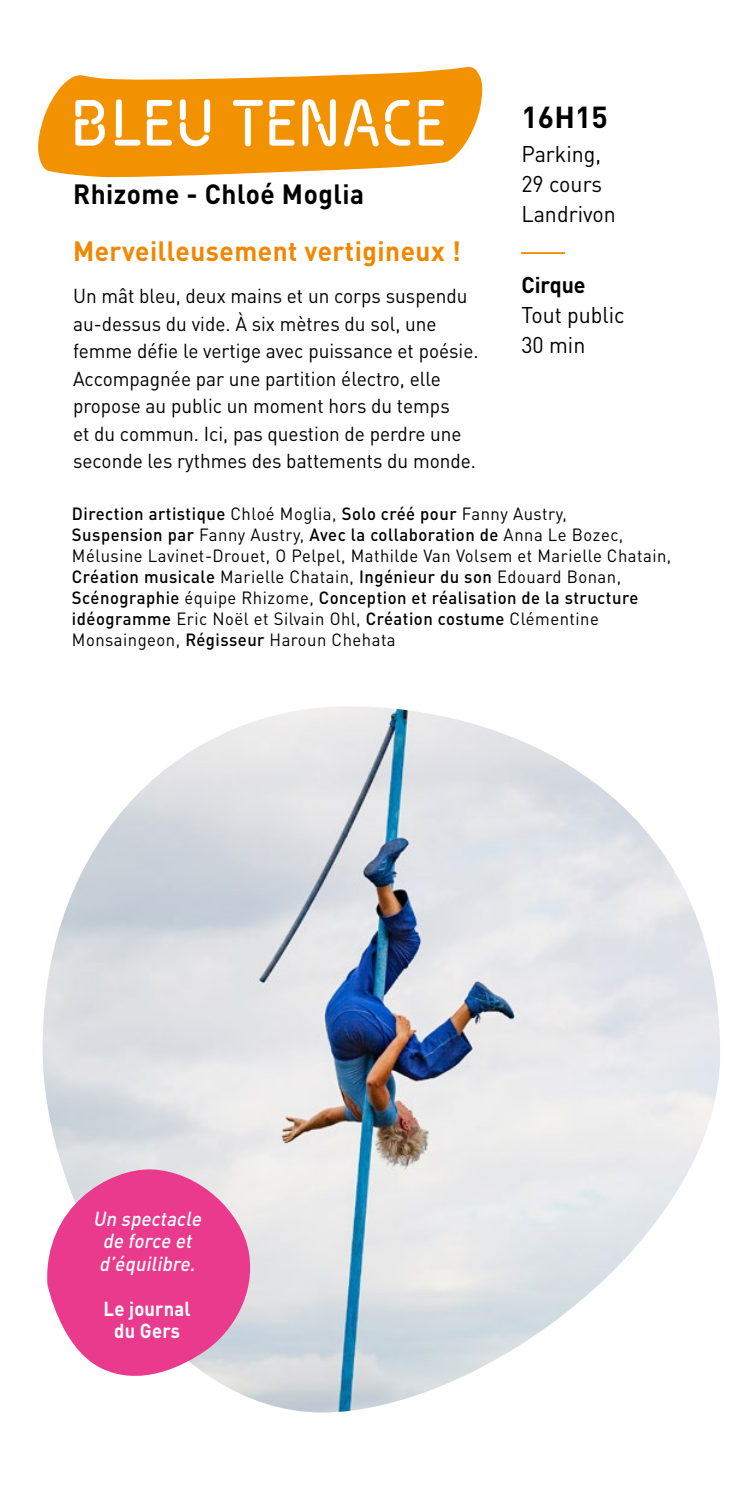
<style>
.page{position:relative;width:745px;height:1489px;background:#fff}
.page>*{position:absolute;margin:0;border:0;box-sizing:border-box;transform-origin:0 0}
.t1{font:69.5px "Siruca";color:#fff;scale:.95 1}
.t2{font:700 30px "DIN Pro";letter-spacing:.005em;color:#000}
.t3{font:700 27.5px "DIN Pro";letter-spacing:.02em;color:#f18700;scale:.95 1}
.t4{font:700 27.5px "DIN Pro";letter-spacing:.02em;color:#000;scale:.95 1}
.t5{font:22.5px/30px "DIN Pro";color:#000;scale:.95 1}
.t6{font:700 22.5px "DIN Pro";color:#000;scale:.95 1}
.t7{font:20px/27.5px "DIN Pro";color:#000;scale:.95 1}
.t8{font:italic 500 20px "DIN Pro";color:#fff;scale:.92 1}
.t9{font:700 20px "DIN Pro";letter-spacing:.01em;color:#fff;scale:.92 1}
.t10{font:17.5px/21px "DIN Pro";letter-spacing:.03em;color:#000;scale:.95 1}
.s1{font-weight:500}
</style>
<div class="page">
<svg style="left:38px;top:66px;width:445px;height:112px;fill:#f39200"></svg>
<hr style="left:520px;top:252px;width:44px;height:2px;background:#f18700">
<img style="left:43px;top:706px;width:676px;height:706px">
<svg style="left:43px;top:1167px;width:213px;height:219px;background:#ea71ab"></svg>
<p class="t1" style="left:70px;top:85px;width:397px">BLEU TENACE</p>
<p class="t2" style="left:521px;top:92px;width:88px">16H15</p>
<p class="t5" style="left:521px;top:137px;width:101px">Parking,<br>29 cours<br>Landrivon</p>
<p class="t4" style="left:73px;top:171px;width:308px">Rhizome - Chloé Moglia</p>
<p class="t3" style="left:73px;top:228px;width:409px">Merveilleusement vertigineux !</p>
<p class="t7" style="left:73px;top:280px;width:428px">Un mât bleu, deux mains et un corps suspendu au-dessus du vide. À six mètres du sol, une femme défie le vertige avec puissance et poésie.<br>Accompagnée par une partition électro, elle propose au public un moment hors du temps<br>et du commun. Ici, pas question de perdre une seconde les rythmes des battements du monde.</p>
<p class="t10" style="left:72px;top:501px;width:632px"><span class="s1">Direction artistique</span> Chloé Moglia, <span class="s1">Solo créé pour</span> Fanny Austry,<br><span class="s1">Suspension par</span> Fanny Austry, <span class="s1">Avec la collaboration de</span> Anna Le Bozec, Mélusine Lavinet-Drouet, O Pelpel, Mathilde Van Volsem et Marielle Chatain, <span class="s1">Création musicale</span> Marielle Chatain, <span class="s1">Ingénieur du son</span> Edouard Bonan, <span class="s1">Scénographie</span> équipe Rhizome, <span class="s1">Conception et réalisation de la structure idéogramme</span> Eric Noël et Silvain Ohl, <span class="s1">Création costume</span> Clémentine Monsaingeon, <span class="s1">Régisseur</span> Haroun Chehata</p>
<p class="t6" style="left:521px;top:266px;width:69px">Cirque</p>
<p class="t5" style="left:521px;top:297px;width:110px">Tout public</p>
<p class="t5" style="left:521px;top:327px;width:69px">30 min</p>
<p class="t8" style="left:93px;top:1202px;width:124px">Un spectacle</p>
<p class="t8" style="left:103px;top:1224px;width:103px">de force et</p>
<p class="t8" style="left:99px;top:1247px;width:111px">d’équilibre.</p>
<p class="t9" style="left:103px;top:1291px;width:96px">Le journal</p>
<p class="t9" style="left:114px;top:1314px;width:73px">du Gers</p>
</div>
